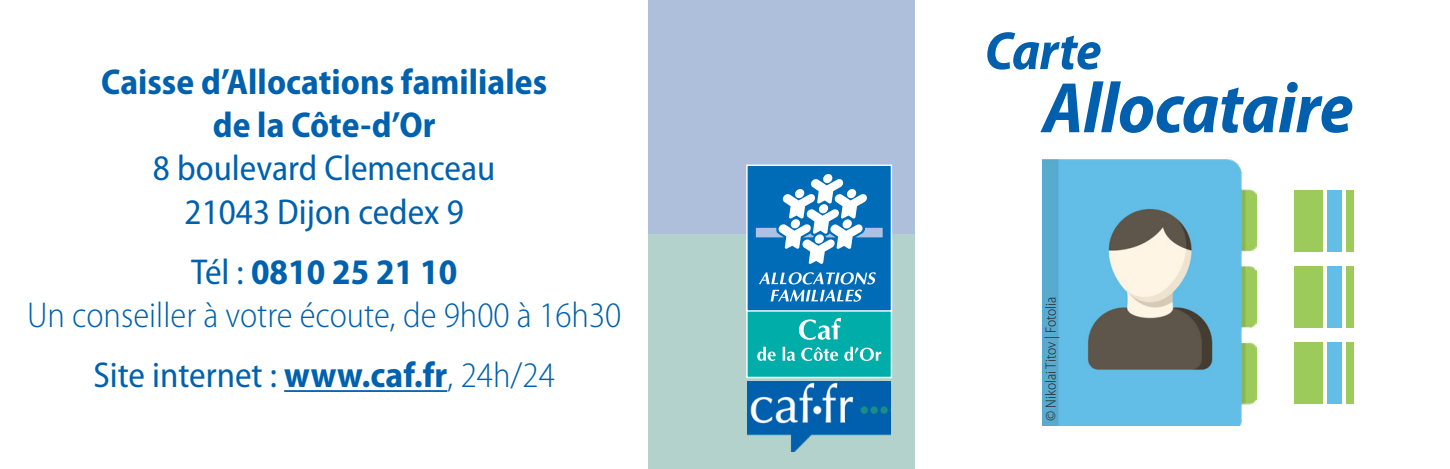
<style>
.page{position:relative;width:1450px;height:469px;background:#fff}
.page>*{position:absolute;margin:0;border:0;box-sizing:border-box;transform-origin:0 0}
.t1{font:italic 700 semi-condensed 72px "Myriad Pro";letter-spacing:-.01em;color:#0060ad}
.t2{font:italic 700 semi-condensed 54px "Myriad Pro";letter-spacing:-.01em;color:#0060ad}
.t3{font:semi-condensed 36px "Myriad Pro";color:#0061ae}
.t4{font:700 semi-condensed 36px "Myriad Pro";color:#0061ae}
.t5{font:300 semi-condensed 36px "Myriad Pro";color:#0061ae}
.t6{font:300 semi-condensed 15px "Myriad Pro";color:#231f20}
.s1{font-weight:400}
.s2{font-weight:700}
.s3{font-weight:300}
</style>
<div class="page">
<div style="left:648px;top:0;width:267px;height:234px;background:#adbfda"></div>
<div style="left:648px;top:234px;width:267px;height:234px;background:#b4d2cc"></div>
<hr style="left:284px;top:389px;width:163px;height:2px;background:#0061ae">
<div style="left:746px;top:241px;width:145px;height:136px;background:#00ada8"></div>
<div style="left:746px;top:240px;width:146px;height:137px;border:1px solid #fff"></div>
<div style="left:746px;top:165px;width:145px;height:145px;background:#006bb6"></div>
<div style="left:746px;top:164px;width:146px;height:147px;border:1px solid #fff"></div>
<svg style="left:822px;top:174px;width:10px;height:9px"></svg>
<svg style="left:755px;top:179px;width:127px;height:85px"></svg>
<svg style="left:759px;top:272px;width:116px;height:29px"></svg>
<svg style="left:798px;top:317px;width:42px;height:22px"></svg>
<svg style="left:757px;top:346px;width:18px;height:14px"></svg>
<svg style="left:782px;top:346px;width:13px;height:14px"></svg>
<svg style="left:801px;top:347px;width:37px;height:13px"></svg>
<svg style="left:844px;top:346px;width:37px;height:14px"></svg>
<img style="left:747px;top:381px;width:143px;height:70px">
<img style="left:1042px;top:160px;width:213px;height:265px">
<div style="left:1294px;top:190px;width:28px;height:61px;background:#9ccb5b"></div>
<div style="left:1326px;top:190px;width:15px;height:61px;background:#62bee7"></div>
<div style="left:1345px;top:190px;width:7px;height:61px;background:#9ccb5b"></div>
<div style="left:1294px;top:266px;width:28px;height:61px;background:#9ccb5b"></div>
<div style="left:1326px;top:266px;width:15px;height:61px;background:#62bee7"></div>
<div style="left:1345px;top:266px;width:7px;height:61px;background:#9ccb5b"></div>
<div style="left:1294px;top:341px;width:28px;height:62px;background:#9ccb5b"></div>
<div style="left:1326px;top:341px;width:15px;height:62px;background:#62bee7"></div>
<div style="left:1345px;top:341px;width:7px;height:62px;background:#9ccb5b"></div>
<p class="t4" style="left:101px;top:58px;width:447px">Caisse d’Allocations familiales</p>
<p class="t4" style="left:213px;top:101px;width:224px">de la Côte-d’Or</p>
<p class="t3" style="left:153px;top:146px;width:344px">8 boulevard Clemenceau</p>
<p class="t3" style="left:185px;top:189px;width:280px">21043 Dijon cedex 9</p>
<p class="t4" style="left:191px;top:248px;width:268px"><span class="s1">Tél :</span> 0810 25 21 10</p>
<p class="t5" style="left:27px;top:293px;width:596px">Un conseiller à votre écoute, de 9h00 à 16h30</p>
<p class="t3" style="left:93px;top:353px;width:463px">Site internet : <span class="s2">www.caf.fr</span><span class="s3">, 24h/24</span></p>
<p class="t2" style="left:984px;top:16px;width:118px">Carte</p>
<p class="t1" style="left:1042px;top:62px;width:312px">Allocataire</p>
<p class="t6" style="left:1041px;top:420px;width:126px;rotate:-90deg">© Nikolai Titov | Fotolia</p>
</div>
